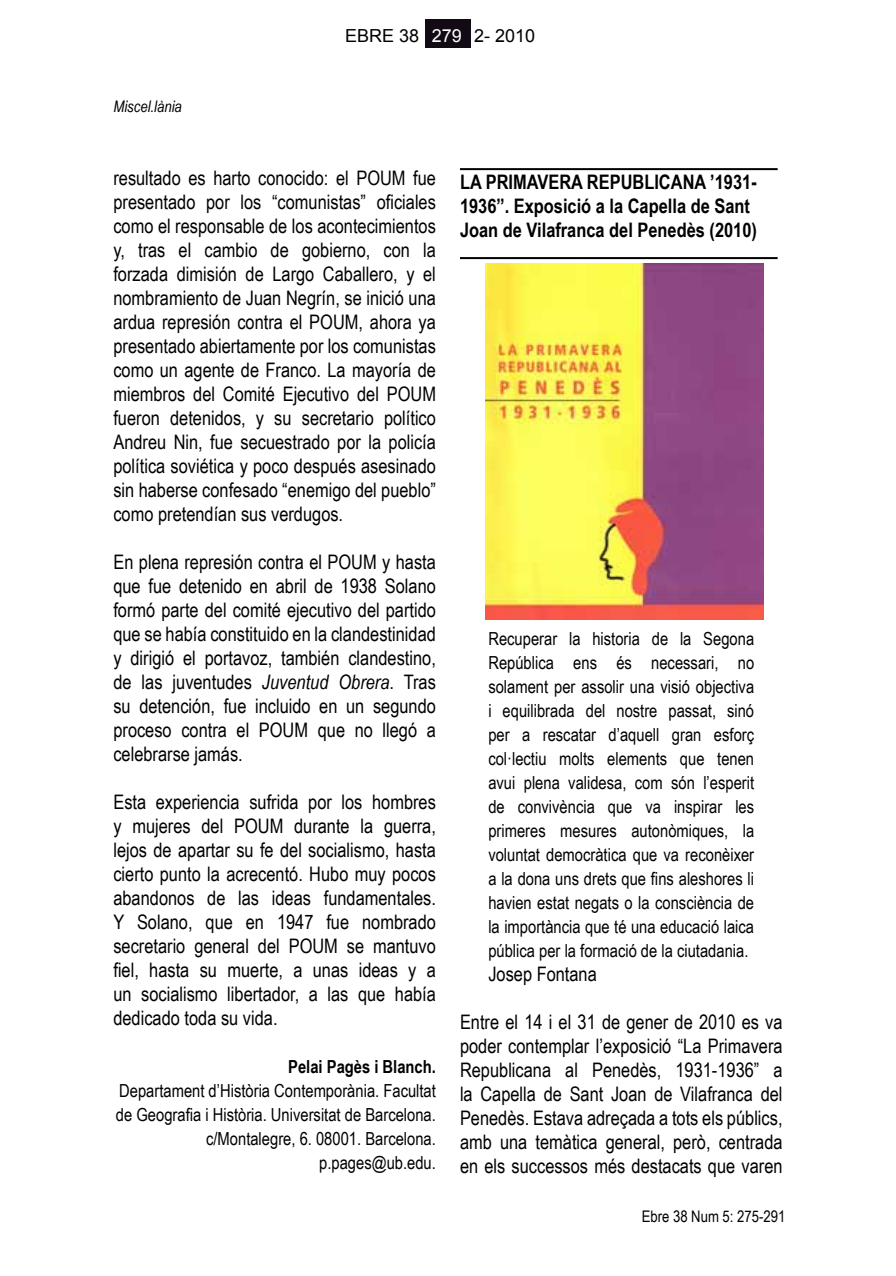
<style>
.page{position:relative;width:896px;height:1276px;background:#fff}
.page>*{position:absolute;margin:0;border:0;box-sizing:border-box;transform-origin:0 0}
.t1{font:20px/24px "Arial Narrow";color:#000;text-align:justify}
.t2{font:700 20px/24px "Arial Narrow";color:#000}
.t3{font:18px/24px "Arial Narrow";color:#000;text-align:right}
.t4{font:700 18px "Arial Narrow";color:#000}
.t5{font:18px "Arial";color:#000}
.t6{font:18px "Arial";color:#fff}
.t7{font:16px "Arial Narrow";color:#000}
.t8{font:italic 16px "Arial Narrow";color:#000}
.s1{font-style:italic}
</style>
<div class="page">
<div style="left:425px;top:20px;width:46px;height:28px;background:#120b15"></div>
<hr style="left:460px;top:257px;width:317px;height:2px;background:#000">
<hr style="left:460px;top:168px;width:317px;height:2px;background:#000">
<img style="left:486px;top:263px;width:277px;height:356px">
<p class="t8" style="left:113px;top:95px;width:70px">Miscel.lània</p>
<p class="t6" style="left:432px;top:24px;width:32px">279</p>
<p class="t5" style="left:345px;top:24px;width:76px">EBRE 38</p>
<p class="t5" style="left:474px;top:24px;width:63px">2- 2010</p>
<p class="t1" style="left:113px;top:165px;width:324px">resultado es harto conocido: el POUM fue presentado por los “comunistas” oficiales como el responsable de los acontecimientos y, tras el cambio de gobierno, con la forzada dimisión de Largo Caballero, y el nombramiento de Juan Negrín, se inició una ardua represión contra el POUM, ahora ya presentado abiertamente por los comunistas como un agente de Franco. La mayoría de miembros del Comité Ejecutivo del POUM fueron detenidos, y su secretario político Andreu Nin, fue secuestrado por la policía política soviética y poco después asesinado sin haberse confesado “enemigo del pueblo” como pretendían sus verdugos.</p>
<p class="t1" style="left:113px;top:549px;width:324px">En plena represión contra el POUM y hasta que fue detenido en abril de 1938 Solano formó parte del comité ejecutivo del partido que se había constituido en la clandestinidad y dirigió el portavoz, también clandestino, de las juventudes <span class="s1">Juventud Obrera</span>. Tras su detención, fue incluido en un segundo proceso contra el POUM que no llegó a celebrarse jamás.</p>
<p class="t1" style="left:113px;top:789px;width:324px">Esta experiencia sufrida por los hombres y mujeres del POUM durante la guerra, lejos de apartar su fe del socialismo, hasta cierto punto la acrecentó. Hubo muy pocos abandonos de las ideas fundamentales.<br>Y Solano, que en 1947 fue nombrado secretario general del POUM se mantuvo fiel, hasta su muerte, a unas ideas y a un socialismo libertador, a las que había dedicado toda su vida.</p>
<p class="t4" style="left:288px;top:1053px;width:149px">Pelai Pagès i Blanch.</p>
<p class="t3" style="left:116px;top:1078px;width:322px">Departament d’Història Contemporània. Facultat de Geografia i Història. Universitat de Barcelona. c/Montalegre, 6. 08001. Barcelona. p.pages@ub.edu.</p>
<p class="t2" style="left:460px;top:169px;width:298px">LA PRIMAVERA REPUBLICANA ’1931-<br>1936”. Exposició a la Capella de Sant<br>Joan de Vilafranca del Penedès (2010)</p>
<p class="t3" style="left:488px;top:626px;width:267px;text-align:justify">Recuperar la historia de la Segona República ens és necessari, no solament per assolir una visió objectiva i equilibrada del nostre passat, sinó per a rescatar d’aquell gran esforç col·lectiu molts elements que tenen avui plena validesa, com són l’esperit de convivència que va inspirar les primeres mesures autonòmiques, la voluntat democràtica que va reconèixer a la dona uns drets que fins aleshores li havien estat negats o la consciència de la importància que té una educació laica pública per la formació de la ciutadania.</p>
<p class="t1" style="left:488px;top:961px;width:110px">Josep Fontana</p>
<p class="t1" style="left:460px;top:1009px;width:324px">Entre el 14 i el 31 de gener de 2010 es va poder contemplar l’exposició “La Primavera Republicana al Penedès, 1931-1936” a la Capella de Sant Joan de Vilafranca del Penedès. Estava adreçada a tots els públics, amb una temàtica general, però, centrada en els successos més destacats que varen</p>
<p class="t7" style="left:642px;top:1205px;width:145px">Ebre 38 Num 5: 275-291</p>
</div>
